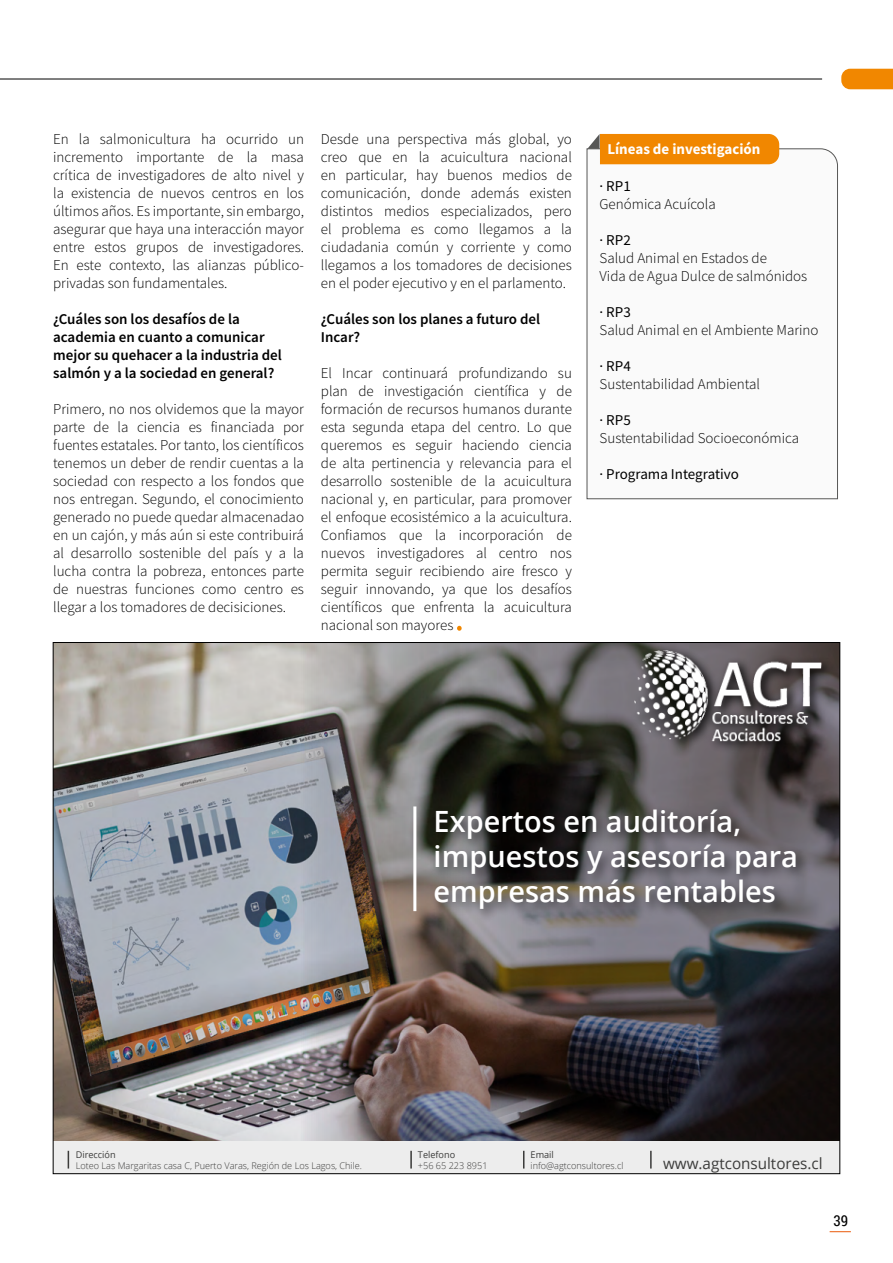
<style>
.page{position:relative;width:893px;height:1263px;background:#fff}
.page>*{position:absolute;margin:0;border:0;box-sizing:border-box;transform-origin:0 0}
.t1{font:300 54px "Source Sans Pro";color:#f18700}
.t2{font:600 29.25px/35.1px "Open Sans";color:#fff}
.t3{font:15.45px "Open Sans";color:#3c3c3b}
.t4{font:300 15px/18px "Source Sans Pro";color:#000;text-align:justify}
.t5{font:600 15px/18px "Source Sans Pro";color:#000}
.t6{font:15px "Source Sans Pro";color:#000}
.t7{font:700 15px "Source Sans Pro";color:#fff}
.t8{font:15px "Roboto Condensed";color:#000}
.t9{font:300 9.3px "Open Sans";color:#3c3c3b}
.t10{font:9.3px "Open Sans";color:#3c3c3b}
</style>
<div class="page">
<svg style="left:830px;top:1231px;width:21px;height:1px"></svg>
<svg style="left:841px;top:69px;width:52px;height:20px"></svg>
<hr style="left:0;top:79px;width:822px;height:1px;background:#000">
<svg style="left:587px;top:148px;width:251px;height:351px"></svg>
<svg style="left:587px;top:134px;width:192px;height:30px;background:#ee8c0f"></svg>
<img style="left:55px;top:644px;width:243px;height:497px">
<img style="left:298px;top:644px;width:540px;height:497px">
<div style="left:53px;top:1141px;width:787px;height:33px;background:#ededed"></div>
<svg style="left:68px;top:1151px;width:1px;height:17px"></svg>
<svg style="left:410px;top:1151px;width:2px;height:17px"></svg>
<svg style="left:523px;top:1151px;width:1px;height:17px"></svg>
<svg style="left:650px;top:1151px;width:2px;height:17px"></svg>
<img style="left:627px;top:644px;width:211px;height:112px">
<img style="left:634px;top:650px;width:189px;height:95px">
<img style="left:425px;top:798px;width:413px;height:130px">
<hr style="left:413px;top:806px;width:3px;height:105px;background:#fff">
<p class="t4" style="left:53px;top:130px;width:252px">En la salmonicultura ha ocurrido un incremento importante de la masa crítica de investigadores de alto nivel y la existencia de nuevos centros en los últimos años. Es importante, sin embargo, asegurar que haya una interacción mayor entre estos grupos de investigadores.<br>En este contexto, las alianzas público&shy;privadas son fundamentales.</p>
<p class="t5" style="left:53px;top:310px;width:230px">¿Cuáles son los desafíos de la academia en cuanto a comunicar mejor su quehacer a la industria del salmón y a la sociedad en general?</p>
<p class="t4" style="left:53px;top:400px;width:252px">Primero, no nos olvidemos que la mayor parte de la ciencia es financiada por fuentes estatales. Por tanto, los científicos tenemos un deber de rendir cuentas a la sociedad con respecto a los fondos que nos entregan. Segundo, el conocimiento generado no puede quedar almacenadao en un cajón, y más aún si este contribuirá al desarrollo sostenible del país y a la lucha contra la pobreza, entonces parte de nuestras funciones como centro es llegar a los tomadores de decisiciones.</p>
<p class="t4" style="left:321px;top:130px;width:253px">Desde una perspectiva más global, yo creo que en la acuicultura nacional en particular, hay buenos medios de comunicación, donde además existen distintos medios especializados, pero el problema es como llegamos a la ciudadania común y corriente y como llegamos a los tomadores de decisiones en el poder ejecutivo y en el parlamento.</p>
<p class="t5" style="left:321px;top:310px;width:221px">¿Cuáles son los planes a futuro del<br>Incar?</p>
<p class="t4" style="left:321px;top:364px;width:253px">El Incar continuará profundizando su plan de investigación científica y de formación de recursos humanos durante esta segunda etapa del centro. Lo que queremos es seguir haciendo ciencia de alta pertinencia y relevancia para el desarrollo sostenible de la acuicultura nacional y, en particular, para promover el enfoque ecosistémico a la acuicultura.<br>Confiamos que la incorporación de nuevos investigadores al centro nos permita seguir recibiendo aire fresco y seguir innovando, ya que los desafíos científicos que enfrenta la acuicultura nacional son mayores</p>
<h1 class="t1" style="left:453px;top:579px;width:13px">.</h1>
<p class="t7" style="left:607px;top:139px;width:155px">Líneas de investigación</p>
<p class="t6" style="left:600px;top:177px;width:33px">· RP1</p>
<p class="t4" style="left:600px;top:195px;width:118px">Genómica Acuícola</p>
<p class="t6" style="left:600px;top:231px;width:33px">· RP2</p>
<p class="t4" style="left:600px;top:249px;width:209px">Salud Animal en Estados de<br>Vida de Agua Dulce de salmónidos</p>
<p class="t6" style="left:600px;top:303px;width:33px">· RP3</p>
<p class="t4" style="left:600px;top:321px;width:221px">Salud Animal en el Ambiente Marino</p>
<p class="t6" style="left:600px;top:357px;width:33px">· RP4</p>
<p class="t4" style="left:600px;top:375px;width:162px">Sustentabilidad Ambiental</p>
<p class="t6" style="left:600px;top:411px;width:33px">· RP5</p>
<p class="t4" style="left:600px;top:429px;width:201px">Sustentabilidad Socioeconómica</p>
<p class="t6" style="left:600px;top:465px;width:141px">· Programa Integrativo</p>
<h2 class="t2" style="left:434px;top:803px;width:366px">Expertos en auditoría, impuestos y asesoría para empresas más rentables</h2>
<p class="t10" style="left:76px;top:1148px;width:41px">Dirección</p>
<p class="t9" style="left:76px;top:1159px;width:288px">Loteo Las Margaritas casa C, Puerto Varas, Región de Los Lagos, Chile.</p>
<p class="t10" style="left:418px;top:1148px;width:39px">Telefono</p>
<p class="t9" style="left:418px;top:1159px;width:71px">+56 65 223 8951</p>
<p class="t10" style="left:531px;top:1148px;width:25px">Email</p>
<p class="t9" style="left:531px;top:1159px;width:94px">info@agtconsultores.cl</p>
<p class="t3" style="left:663px;top:1152px;width:161px">www.agtconsultores.cl</p>
<p class="t8" style="left:833px;top:1210px;width:16px">39</p>
</div>
